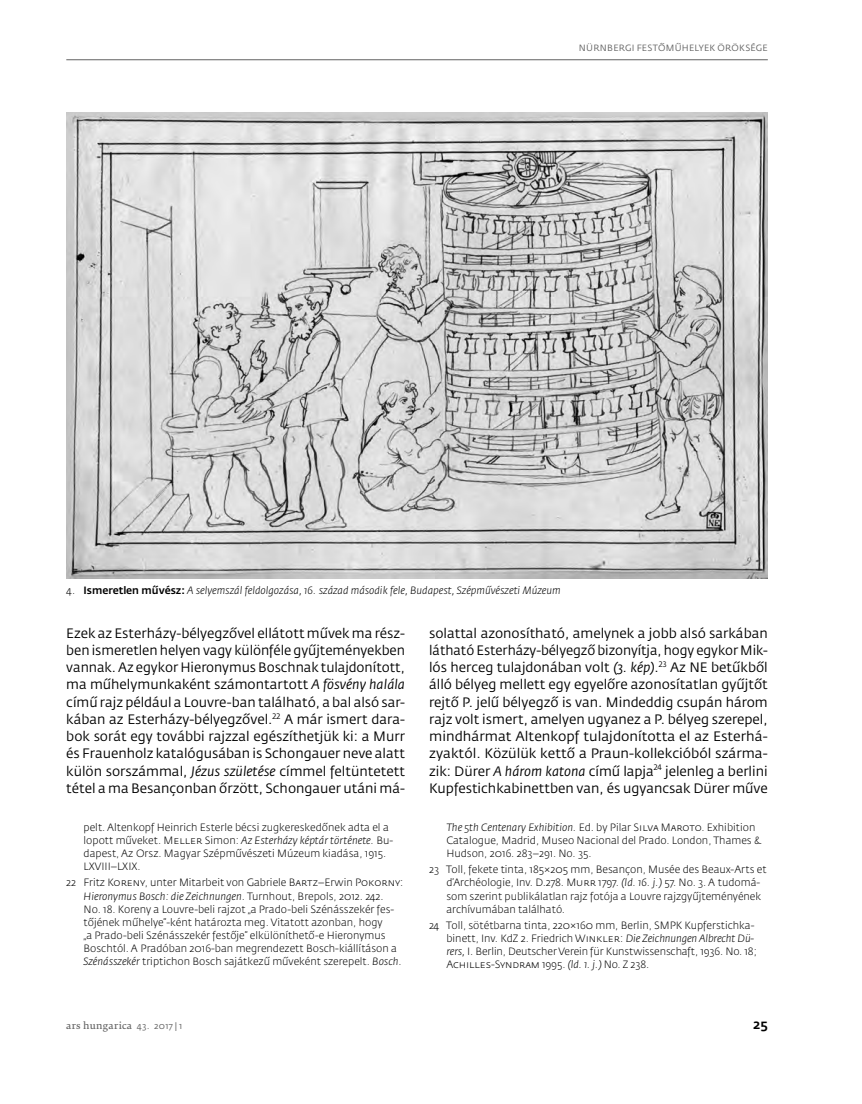
<style>
.page{position:relative;width:862px;height:1104px;background:#fff}
.page>*{position:absolute;margin:0;border:0;box-sizing:border-box;transform-origin:0 0}
.t1{font:13.5px/17.2px "Fedra Sans Pro";color:#000;text-align:justify}
.t2{font:500 13.5px "Fedra Sans Pro";color:#000}
.t3{font:300 10.5px/13px "Fedra Sans Pro";color:#000}
.t4{font:italic 300 10.5px "Fedra Sans Pro";color:#000}
.t5{font:9px "Fedra Sans Pro";letter-spacing:.025em;color:#626262}
.t6{font:9px "Fedra Serif B Pro";letter-spacing:.025em;color:#626262}
.s1{font-style:normal}
.s2{font-weight:500;font-style:normal}
.s3{font-style:italic}
.s4{font-family:"Fedra Sans Pro"}
</style>
<div class="page">
<hr style="left:66px;top:59px;width:701px;height:1px;background:#626262">
<img style="left:66px;top:113px;width:701px;height:465px">
<p class="t5" style="left:579px;top:44px;width:190px">NÜRNBERGI FESTŐMŰHELYEK ÖRÖKSÉGE</p>
<p class="t4" style="left:66px;top:586px;width:496px"><span class="s1">4.</span> <span class="s2">Ismeretlen művész:</span> A selyemszál feldolgozása, 16. század második fele, Budapest, Szépművészeti Múzeum</p>
<p class="t1" style="left:66px;top:625px;width:340px">Ezek az Esterházy-bélyegzővel ellátott művek ma rész&shy;ben ismeretlen helyen vagy különféle gyűjteményekben vannak. Az egykor Hieronymus Boschnak tulajdonított, ma műhelymunkaként számontartott <span class="s3">A fösvény halála </span>című rajz például a Louvre-ban található, a bal alsó sar&shy;kában az Esterházy-bélyegzővel.<sup>22</sup> A már ismert dara&shy;bok sorát egy további rajzzal egészíthetjük ki: a Murr és Frauenholz katalógusában is Schongauer neve alatt külön sorszámmal, <span class="s3">Jézus születése</span> címmel feltüntetett tétel a ma Besançonban őrzött, Schongauer utáni má-</p>
<p class="t1" style="left:429px;top:625px;width:340px">solattal azonosítható, amelynek a jobb alsó sarkában látható Esterházy-bélyegző bizonyítja, hogy egykor Mik&shy;lós herceg tulajdonában volt <span class="s3">(3. kép)</span>.<sup>23</sup> Az NE betűkből álló bélyeg mellett egy egyelőre azonosítatlan gyűjtőt rejtő P. jelű bélyegző is van. Mindeddig csupán három rajz volt ismert, amelyen ugyanez a P. bélyeg szerepel, mindhármat Altenkopf tulajdonította el az Esterhá&shy;zyaktól. Közülük kettő a Praun-kollekcióból szárma&shy;zik: Dürer <span class="s3">A három katona</span> című lapja<sup>24</sup> jelenleg a berlini Kupfestichkabinettben van, és ugyancsak Dürer műve</p>
<p class="t3" style="left:84px;top:822px;width:311px">pelt. Altenkopf Heinrich Esterle bécsi zugkereskedőnek adta el a lopott műveket. Meller Simon: <span class="s3">Az Esterházy képtár története.</span> Bu&shy;dapest, Az Orsz. Magyar Szépművészeti Múzeum kiadása, 1915.<br>LXVIII–LXIX.</p>
<p class="t3" style="left:84px;top:877px;width:321px;text-indent:-17px">22 Fritz Koreny, unter Mitarbeit von Gabriele Bartz–Erwin Pokorny:<br><span class="s3">Hieronymus Bosch: die Zeichnungen</span>. Turnhout, Brepols, 2012. 242.<br>No. 18. Koreny a Louvre-beli rajzot „a Prado-beli Szénásszekér fes&shy;tőjének műhelye”-ként határozta meg. Vitatott azonban, hogy<br>„a Prado-beli Szénásszekér festője” elkülöníthető-e Hieronymus Boschtól. A Pradóban 2016-ban megrendezett Bosch-kiállításon a <span class="s3">Szénásszekér</span> triptichon Bosch sajátkezű műveként szerepelt. <span class="s3">Bosch.</span></p>
<p class="t3" style="left:446px;top:822px;width:316px"><span class="s3">The 5th Centenary Exhibition.</span> Ed. by Pilar Silva Maroto. Exhibition<br>Catalogue, Madrid, Museo Nacional del Prado. London, Thames &amp;<br>Hudson, 2016. 283–291. No. 35.</p>
<p class="t3" style="left:446px;top:864px;width:322px;text-indent:-17px">23 Toll, fekete tinta, 185×205 mm, Besançon, Musée des Beaux-Arts et d’Archéologie, Inv. D.278. Murr 1797. <span class="s3">(ld. 16. j.)</span> 57. No. 3. A tudomá&shy;som szerint publikálatlan rajz fotója a Louvre rajzgyűjteményének archívumában található.</p>
<p class="t3" style="left:446px;top:919px;width:312px;text-indent:-17px">24 Toll, sötétbarna tinta, 220×160 mm, Berlin, SMPK Kupferstichka&shy;binett, Inv. KdZ 2. Friedrich Winkler: <span class="s3">Die Zeichnungen Albrecht Dü&shy;rers,</span> I. Berlin, Deutscher Verein für Kunstwissenschaft, 1936. No. 18; Achilles-Syndram 1995. <span class="s3">(ld. 1. j.)</span> No. Z 238.</p>
<p class="t6" style="left:66px;top:1021px;width:117px">ars hungarica <span class="s4">43. 2017 | 1</span></p>
<p class="t2" style="left:753px;top:1019px;width:16px">25</p>
</div>
